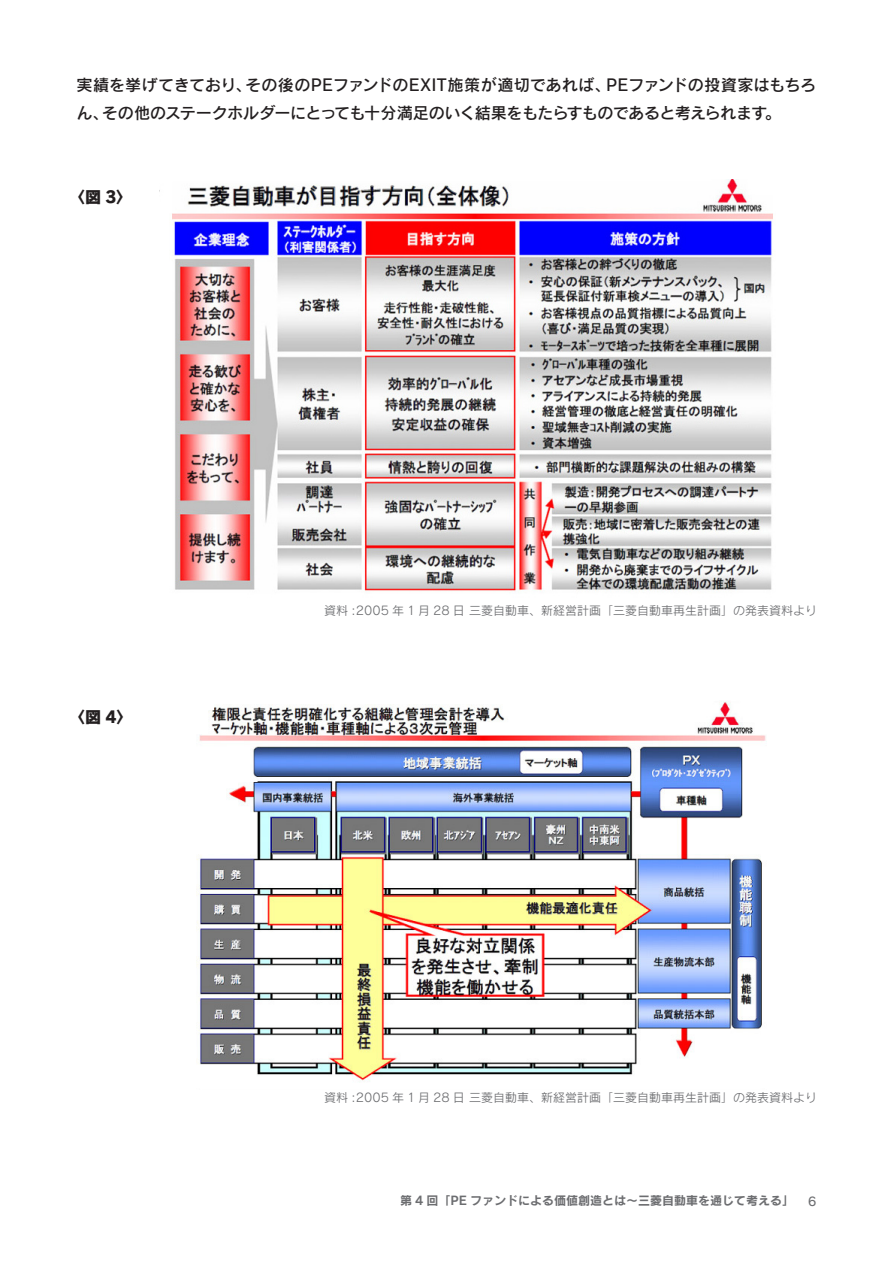
<style>
.page{position:relative;width:893px;height:1263px;background:#fff}
.page>*{position:absolute;margin:0;border:0;box-sizing:border-box;transform-origin:0 0}
.t1{font:16.2px "Rodin CID DB";letter-spacing:-.02em;color:#231f20}
.t2{font:16.2px "Rodin CID DB";letter-spacing:.01em;color:#231f20}
.t3{font:16.2px "Rodin CID EB";color:#231f20}
.t4{font:12px "Rodin CID M";color:#6c6d70}
.t5{font:12px "Rodin CID B";color:#6c6d70}
.t6{font:12px "Rodin CID DB";color:#6c6d70}
</style>
<div class="page">
<img style="left:159px;top:180px;width:614px;height:412px">
<img style="left:196px;top:701px;width:571px;height:380px">
<h1 class="t2" style="left:245px;top:74px;width:367px">その後のPEファンドのEXIT施策が適切であれば、</h1>
<h1 class="t1" style="left:77px;top:74px;width:177px">実績を挙げてきており、</h1>
<h1 class="t1" style="left:606px;top:74px;width:212px">PEファンドの投資家はもちろ</h1>
<h1 class="t1" style="left:102px;top:103px;width:667px">その他のステークホルダーにとっても十分満足のいく結果をもたらすものであると考えられます</h1>
<h1 class="t1" style="left:77px;top:103px;width:34px">ん、</h1>
<h1 class="t1" style="left:765px;top:103px;width:18px">。</h1>
<h1 class="t3" style="left:69px;top:186px;width:64px">〈図 3〈</h1>
<h1 class="t3" style="left:69px;top:706px;width:65px">〈図 4〈</h1>
<p class="t4" style="left:324px;top:603px;width:494px">資料 :2005 年 1 月 28 日三菱自動車、新経営計画「三菱自動車再生計画」の発表資料より</p>
<p class="t4" style="left:324px;top:1090px;width:494px">資料 :2005 年 1 月 28 日三菱自動車、新経営計画「三菱自動車再生計画」の発表資料より</p>
<p class="t5" style="left:400px;top:1193px;width:395px">第 4 回「PE ファンドによる価値創造とは～三菱自動車を通じて考える「</p>
<p class="t6" style="left:808px;top:1193px;width:10px">6</p>
</div>
